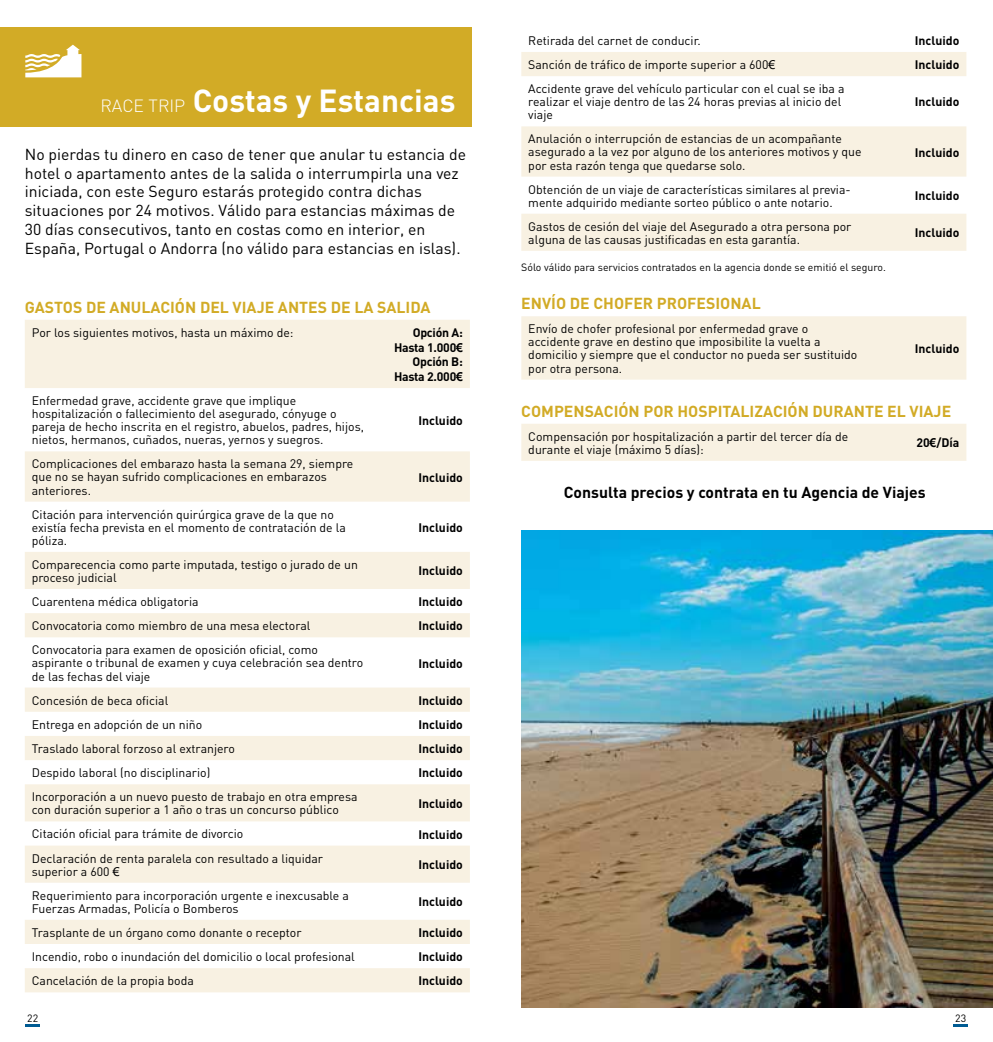
<style>
.page{position:relative;width:993px;height:1042px;background:#fff}
.page>*{position:absolute;margin:0;border:0;box-sizing:border-box;transform-origin:0 0}
.t1{font:700 31.5px "DIN";color:#fff}
.t2{font:15.75px/18.9px "DIN";color:#000}
.t3{font:700 15.75px "DIN";color:#d2ab26}
.t4{font:700 15.75px "DIN";color:#000}
.t5{font:12.25px/13.1px "DIN";color:#000}
.t6{font:700 12.25px "DIN";color:#000}
.t7{font:700 12.25px/14.7px "DIN";letter-spacing:-.02em;color:#000;text-align:right}
.t8{font:10.5px "DIN";color:#000}
.s1{font-weight:300;font-size:17.5px}
.s2{font-family:"Arial"}
</style>
<div class="page">
<svg style="left:25px;top:1024px;width:15px;height:2px"></svg>
<svg style="left:953px;top:1024px;width:14px;height:2px"></svg>
<div style="left:0;top:28px;width:471px;height:99px;background:#d2ab26"></div>
<svg style="left:25px;top:320px;width:445px;height:672px;fill:#f8f1e2"></svg>
<svg style="left:521px;top:52px;width:445px;height:199px;fill:#f8f1e2"></svg>
<div style="left:521px;top:316px;width:445px;height:64px;background:#f8f1e2"></div>
<div style="left:521px;top:424px;width:445px;height:37px;background:#f8f1e2"></div>
<img style="left:521px;top:531px;width:471px;height:476px">
<svg style="left:25px;top:45px;width:56px;height:32px"></svg>
<h1 class="t1" style="left:100px;top:80px;width:356px"><span class="s1">RACE TRIP</span> Costas y Estancias</h1>
<p class="t2" style="left:25px;top:144px;width:442px">No pierdas tu dinero en caso de tener que anular tu estancia de hotel o apartamento antes de la salida o interrumpirla una vez iniciada, con este Seguro estarás protegido contra dichas situaciones por 24 motivos. Válido para estancias máximas de 30 días consecutivos, tanto en costas como en interior, en España, Portugal o Andorra (no válido para estancias en islas).</p>
<p class="t3" style="left:25px;top:297px;width:407px">GASTOS DE ANULACIÓN DEL VIAJE ANTES DE LA SALIDA</p>
<p class="t5" style="left:32px;top:325px;width:263px">Por los siguientes motivos, hasta un máximo de:</p>
<p class="t7" style="left:394px;top:325px;width:70px">Opción A:<br>Hasta 1.000<span class="s2">€<br></span>Opción B:<br>Hasta 2.000<span class="s2">€</span></p>
<p class="t5" style="left:32px;top:394px;width:333px">Enfermedad grave, accidente grave que implique hospitalización o fallecimiento del asegurado, cónyuge o pareja de hecho inscrita en el registro, abuelos, padres, hijos, nietos, hermanos, cuñados, nueras, yernos y suegros.</p>
<p class="t6" style="left:418px;top:412px;width:46px">Incluido</p>
<p class="t5" style="left:32px;top:457px;width:323px">Complicaciones del embarazo hasta la semana 29, siempre que no se hayan sufrido complicaciones en embarazos anteriores.</p>
<p class="t5" style="left:32px;top:507px;width:315px">Citación para intervención quirúrgica grave de la que no existía fecha prevista en el momento de contratación de la póliza.</p>
<p class="t6" style="left:418px;top:469px;width:46px">Incluido</p>
<p class="t6" style="left:418px;top:519px;width:46px">Incluido</p>
<p class="t5" style="left:32px;top:557px;width:327px">Comparecencia como parte imputada, testigo o jurado de un proceso judicial</p>
<p class="t6" style="left:418px;top:563px;width:46px">Incluido</p>
<p class="t5" style="left:32px;top:595px;width:168px">Cuarentena médica obligatoria</p>
<p class="t6" style="left:418px;top:594px;width:46px">Incluido</p>
<p class="t5" style="left:32px;top:619px;width:280px">Convocatoria como miembro de una mesa electoral</p>
<p class="t6" style="left:418px;top:618px;width:46px">Incluido</p>
<p class="t5" style="left:32px;top:643px;width:333px">Convocatoria para examen de oposición oficial, como aspirante o tribunal de examen y cuya celebración sea dentro de las fechas del viaje</p>
<p class="t6" style="left:418px;top:655px;width:46px">Incluido</p>
<p class="t5" style="left:32px;top:693px;width:138px">Concesión de beca oficial</p>
<p class="t6" style="left:418px;top:692px;width:46px">Incluido</p>
<p class="t5" style="left:32px;top:717px;width:172px">Entrega en adopción de un niño</p>
<p class="t6" style="left:418px;top:716px;width:46px">Incluido</p>
<p class="t5" style="left:32px;top:741px;width:204px">Traslado laboral forzoso al extranjero</p>
<p class="t6" style="left:418px;top:740px;width:46px">Incluido</p>
<p class="t5" style="left:32px;top:766px;width:180px">Despido laboral (no disciplinario)</p>
<p class="t6" style="left:418px;top:765px;width:46px">Incluido</p>
<p class="t5" style="left:32px;top:790px;width:327px">Incorporación a un nuevo puesto de trabajo en otra empresa con duración superior a 1 año o tras un concurso público</p>
<p class="t6" style="left:418px;top:795px;width:46px">Incluido</p>
<p class="t5" style="left:32px;top:827px;width:213px">Citación oficial para trámite de divorcio</p>
<p class="t6" style="left:418px;top:826px;width:46px">Incluido</p>
<p class="t5" style="left:32px;top:851px;width:293px">Declaración de renta paralela con resultado a liquidar superior a 600 <span class="s2">€</span></p>
<p class="t6" style="left:418px;top:857px;width:46px">Incluido</p>
<p class="t5" style="left:32px;top:888px;width:318px">Requerimiento para incorporación urgente e inexcusable a<br>Fuerzas Armadas, Policía o Bomberos</p>
<p class="t6" style="left:418px;top:894px;width:46px">Incluido</p>
<p class="t5" style="left:32px;top:925px;width:271px">Trasplante de un órgano como donante o receptor</p>
<p class="t6" style="left:418px;top:924px;width:46px">Incluido</p>
<p class="t5" style="left:32px;top:949px;width:324px">Incendio, robo o inundación del domicilio o local profesional</p>
<p class="t6" style="left:418px;top:948px;width:46px">Incluido</p>
<p class="t5" style="left:32px;top:974px;width:163px">Cancelación de la propia boda</p>
<p class="t6" style="left:418px;top:973px;width:46px">Incluido</p>
<p class="t5" style="left:528px;top:34px;width:174px">Retirada del carnet de conducir.</p>
<p class="t6" style="left:914px;top:33px;width:46px">Incluido</p>
<p class="t5" style="left:528px;top:58px;width:248px">Sanción de tráfico de importe superior a 600<span class="s2">€</span></p>
<p class="t6" style="left:914px;top:57px;width:46px">Incluido</p>
<p class="t5" style="left:528px;top:82px;width:317px">Accidente grave del vehículo particular con el cual se iba a realizar el viaje dentro de las 24 horas previas al inicio del viaje</p>
<p class="t6" style="left:914px;top:94px;width:46px">Incluido</p>
<p class="t5" style="left:528px;top:132px;width:334px">Anulación o interrupción de estancias de un acompañante asegurado a la vez por alguno de los anteriores motivos y que por esta razón tenga que quedarse solo.</p>
<p class="t6" style="left:914px;top:144px;width:46px">Incluido</p>
<p class="t5" style="left:528px;top:182px;width:324px">Obtención de un viaje de características similares al previa&shy;mente adquirido mediante sorteo público o ante notario.</p>
<p class="t6" style="left:914px;top:188px;width:46px">Incluido</p>
<p class="t5" style="left:528px;top:219px;width:324px">Gastos de cesión del viaje del Asegurado a otra persona por alguna de las causas justificadas en esta garantía.</p>
<p class="t6" style="left:914px;top:225px;width:46px">Incluido</p>
<p class="t8" style="left:521px;top:261px;width:366px">Sólo válido para servicios contratados en la agencia donde se emitió el seguro.</p>
<p class="t3" style="left:521px;top:293px;width:241px">ENVÍO DE CHOFER PROFESIONAL</p>
<p class="t5" style="left:528px;top:322px;width:330px">Envío de chofer profesional por enfermedad grave o accidente grave en destino que imposibilite la vuelta a domicilio y siempre que el conductor no pueda ser sustituido por otra persona.</p>
<p class="t6" style="left:914px;top:341px;width:46px">Incluido</p>
<p class="t3" style="left:521px;top:401px;width:21px">Compensación</p>
<p class="t3" style="left:643px;top:401px;width:11px">por</p>
<p class="t3" style="left:677px;top:401px;width:10px">hospitalización</p>
<p class="t3" style="left:812px;top:401px;width:11px">durante</p>
<p class="t3" style="left:887px;top:401px;width:32px">el viaje</p>
<p class="t5" style="left:528px;top:429px;width:321px">Compensación por hospitalización a partir del tercer día de durante el viaje (máximo 5 días):</p>
<p class="t6" style="left:916px;top:435px;width:45px">20<span class="s2">€</span>/Día</p>
<p class="t4" style="left:563px;top:482px;width:363px">Consulta precios y contrata en tu Agencia de Viajes</p>
<p class="t8" style="left:27px;top:1011px;width:12px">22</p>
<p class="t8" style="left:954px;top:1011px;width:12px">23</p>
</div>
